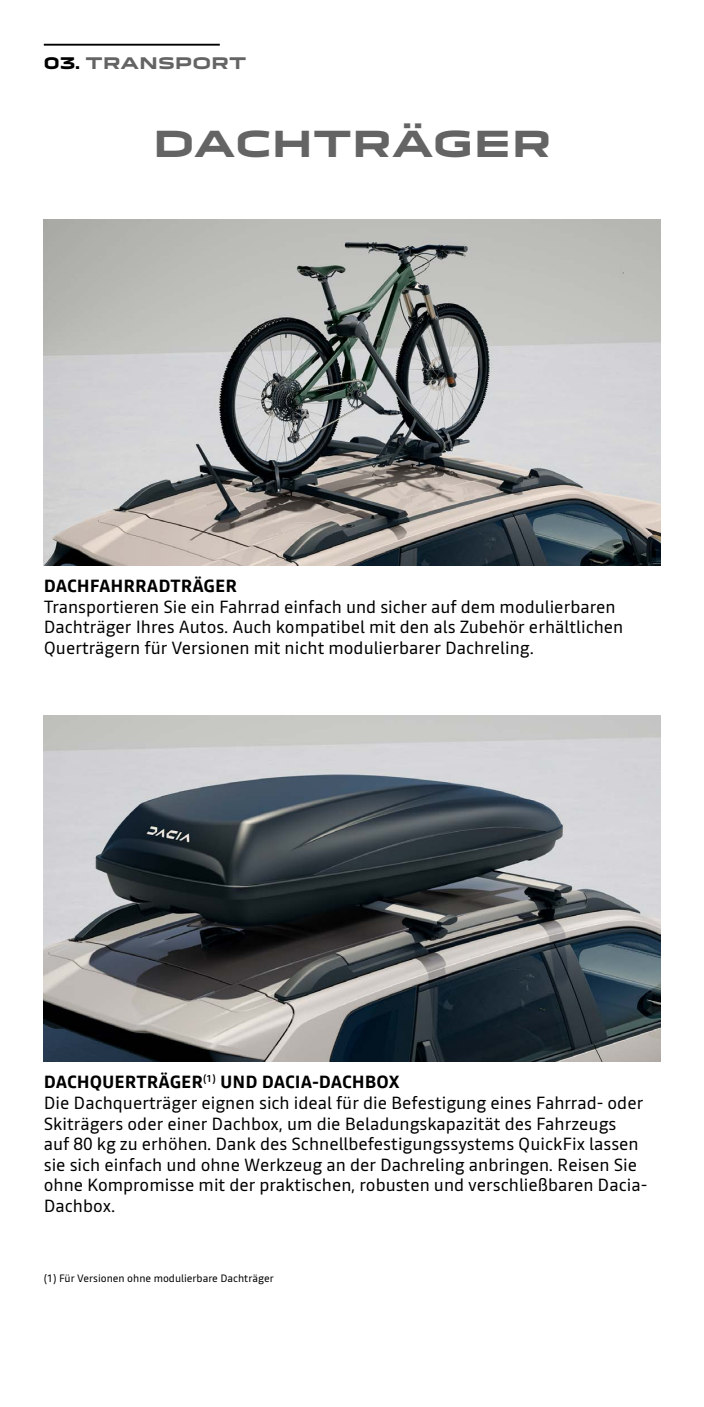
<style>
.page{position:relative;width:704px;height:1407px;background:#fff}
.page>*{position:absolute;margin:0;border:0;box-sizing:border-box;transform-origin:0 0}
.t1{font:700 35px "Dacia Block Extended";color:#646464}
.t2{font:17.5px/20.6px "Read";color:#000}
.t3{font:700 17.5px "Read";color:#000}
.t4{font:700 15.62px "Dacia Block Extended";color:#646464}
.t5{font:10.62px "Read";color:#000}
.s1{color:#000}
.s2{font-weight:700}
</style>
<div class="page">
<img style="left:44px;top:220px;width:615px;height:345px">
<img style="left:44px;top:716px;width:615px;height:345px">
<hr style="left:44px;top:44px;width:176px;height:2px;background:#000">
<p class="t4" style="left:44px;top:54px;width:204px"><span class="s1">03.</span> TRANSPORT</p>
<h1 class="t1" style="left:153px;top:125px;width:399px">DACHTRÄGER</h1>
<p class="t3" style="left:44px;top:576px;width:195px">DACHFAHRRADTRÄGER</p>
<p class="t2" style="left:44px;top:596px;width:580px">Transportieren Sie ein Fahrrad einfach und sicher auf dem modulierbaren<br>Dachträger Ihres Autos. Auch kompatibel mit den als Zubehör erhältlichen<br>Querträgern für Versionen mit nicht modulierbarer Dachreling.</p>
<p class="t2" style="left:44px;top:1072px;width:604px"><span class="s2">DACHQUERTRÄGER</span><sup>(1)</sup> <span class="s2">UND DACIA-DACHBOX<br></span>Die Dachquerträger eignen sich ideal für die Befestigung eines Fahrrad- oder Skiträgers oder einer Dachbox, um die Beladungskapazität des Fahrzeugs<br>auf 80 kg zu erhöhen. Dank des Schnellbefestigungssystems QuickFix lassen sie sich einfach und ohne Werkzeug an der Dachreling anbringen. Reisen Sie ohne Kompromisse mit der praktischen, robusten und verschließbaren Dacia-Dachbox.</p>
<p class="t5" style="left:44px;top:1272px;width:231px">(1) Für Versionen ohne modulierbare Dachträger</p>
</div>
